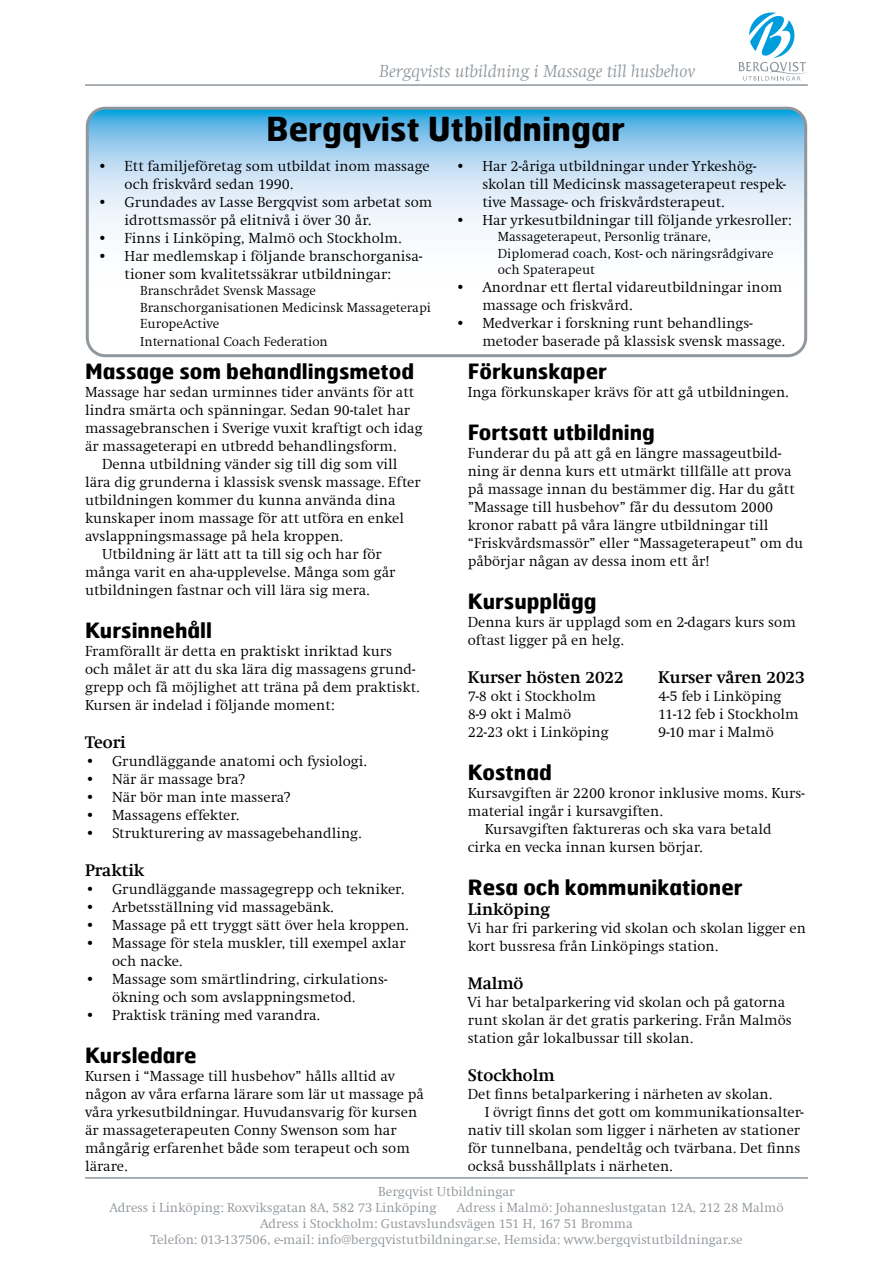
<style>
.page{position:relative;width:893px;height:1263px;background:#fff}
.page>*{position:absolute;margin:0;border:0;box-sizing:border-box;transform-origin:0 0}
.t1{font:700 33px "Hermes";color:#000}
.t2{font:700 21px "Hermes";color:#000}
.t3{font:italic 300 18px "Swift";color:#8f979d}
.t4{font:700 16.5px "Swift";color:#000}
.t5{font:300 15px/18px "Swift";color:#000}
.t6{font:300 13.5px/16.2px "Swift";color:#8f979d}
.t7{font:300 13.5px/16.2px "Swift";color:#000}
</style>
<div class="page">
<hr style="left:85px;top:84px;width:723px;height:2px;background:#8f979d">
<hr style="left:85px;top:1177px;width:723px;height:2px;background:#8f979d">
<svg style="left:738px;top:12px;width:69px;height:69px"></svg>
<svg style="left:87px;top:108px;width:719px;height:248px"></svg>
<div style="left:86px;top:107px;width:721px;height:250px;border:3px solid #8f979d;border-radius:18px"></div>
<p class="t3" style="left:380px;top:62px;width:317px">Bergqvists utbildning i Massage till husbehov</p>
<h1 class="t1" style="left:266px;top:108px;width:360px">Bergqvist Utbildningar</h1>
<p class="t5" style="left:125px;top:158px;width:306px;text-indent:-27px">• Ett familjeföretag som utbildat inom massage och friskvård sedan 1990.</p>
<p class="t5" style="left:125px;top:194px;width:309px;text-indent:-27px">• Grundades av Lasse Bergqvist som arbetat som idrottsmassör på elitnivå i över 30 år.</p>
<p class="t5" style="left:98px;top:230px;width:305px">• Finns i Linköping, Malmö och Stockholm.</p>
<p class="t5" style="left:98px;top:248px;width:326px;text-align:center">• Har medlemskap i följande branschorganisa&shy;tioner som kvalitetssäkrar utbildningar:</p>
<p class="t7" style="left:140px;top:283px;width:292px">Branschrådet Svensk Massage<br>Branschorganisationen Medicinsk Massageterapi<br>EuropeActive</p>
<p class="t7" style="left:140px;top:334px;width:189px">International Coach Federation</p>
<p class="t5" style="left:482px;top:158px;width:305px;text-indent:-27px">• Har 2-åriga utbildningar under Yrkeshög&shy;skolan till Medicinsk massageterapeut respek&shy;tive Massage- och friskvårdsterapeut.</p>
<p class="t5" style="left:455px;top:212px;width:338px">• Har yrkesutbildningar till följande yrkesroller:</p>
<p class="t7" style="left:498px;top:229px;width:277px">Massageterapeut, Personlig tränare,<br>Diplomerad coach, Kost- och näringsrådgivare och Spaterapeut</p>
<p class="t5" style="left:482px;top:278px;width:301px;text-indent:-27px">• Anordnar ett flertal vidareutbildningar inom massage och friskvård.</p>
<p class="t5" style="left:482px;top:314px;width:304px;text-indent:-27px">• Medverkar i forskning runt behandlings&shy;metoder baserade på klassisk svensk massage.</p>
<h2 class="t2" style="left:85px;top:357px;width:331px">Massage som behandlingsmetod</h2>
<p class="t5" style="left:85px;top:383px;width:331px">Massage har sedan urminnes tider använts för att</p>
<p class="t5" style="left:85px;top:401px;width:327px">lindra smärta och spänningar. Sedan 90-talet har</p>
<p class="t5" style="left:85px;top:419px;width:339px">massagebranschen i Sverige vuxit kraftigt och idag</p>
<p class="t5" style="left:85px;top:437px;width:313px">är massageterapi en utbredd behandlingsform.</p>
<p class="t5" style="left:102px;top:455px;width:297px">Denna utbildning vänder sig till dig som vill</p>
<p class="t5" style="left:85px;top:473px;width:337px">lära dig grunderna i klassisk svensk massage. Efter</p>
<p class="t5" style="left:85px;top:491px;width:312px">utbildningen kommer du kunna använda dina</p>
<p class="t5" style="left:85px;top:509px;width:320px">kunskaper inom massage för att utföra en enkel</p>
<p class="t5" style="left:85px;top:527px;width:260px">avslappningsmassage på hela kroppen.</p>
<p class="t5" style="left:102px;top:545px;width:281px">Utbildning är lätt att ta till sig och har för</p>
<p class="t5" style="left:85px;top:563px;width:312px">många varit en aha-upplevelse. Många som går</p>
<p class="t5" style="left:85px;top:581px;width:286px">utbildningen fastnar och vill lära sig mera.</p>
<h2 class="t2" style="left:85px;top:616px;width:129px">Kursinnehåll</h2>
<p class="t5" style="left:85px;top:642px;width:336px">Framförallt är detta en praktiskt inriktad kurs och målet är att du ska lära dig massagens grund&shy;grepp och få möjlighet att träna på dem praktiskt.<br>Kursen är indelad i följande moment:</p>
<p class="t4" style="left:85px;top:732px;width:42px">Teori</p>
<p class="t5" style="left:85px;top:752px;width:283px">• Grundläggande anatomi och fysiologi.</p>
<p class="t5" style="left:85px;top:770px;width:161px">• När är massage bra?</p>
<p class="t5" style="left:85px;top:788px;width:207px">• När bör man inte massera?</p>
<p class="t5" style="left:85px;top:806px;width:156px">• Massagens effekter.</p>
<p class="t5" style="left:85px;top:824px;width:278px">• Strukturering av massagebehandling.</p>
<p class="t4" style="left:85px;top:860px;width:61px">Praktik</p>
<p class="t5" style="left:85px;top:880px;width:321px">• Grundläggande massagegrepp och tekniker.</p>
<p class="t5" style="left:85px;top:898px;width:250px">• Arbetsställning vid massagebänk.</p>
<p class="t5" style="left:85px;top:916px;width:325px">• Massage på ett tryggt sätt över hela kroppen.</p>
<p class="t5" style="left:112px;top:934px;width:295px;text-indent:-27px">• Massage för stela muskler, till exempel axlar och nacke.</p>
<p class="t5" style="left:85px;top:970px;width:304px;text-align:center">• Massage som smärtlindring, cirkulations&shy;ökning och som avslappningsmetod.</p>
<p class="t5" style="left:85px;top:1006px;width:237px">• Praktisk träning med varandra.</p>
<h2 class="t2" style="left:85px;top:1041px;width:113px">Kursledare</h2>
<p class="t5" style="left:85px;top:1067px;width:340px">Kursen i “Massage till husbehov” hålls alltid av någon av våra erfarna lärare som lär ut massage på våra yrkesutbildningar. Huvudansvarig för kursen är massageterapeuten Conny Swenson som har mångårig erfarenhet både som terapeut och som lärare.</p>
<h2 class="t2" style="left:468px;top:357px;width:141px">Förkunskaper</h2>
<p class="t5" style="left:468px;top:383px;width:322px">Inga förkunskaper krävs för att gå utbildningen.</p>
<h2 class="t2" style="left:468px;top:418px;width:189px">Fortsatt utbildning</h2>
<p class="t5" style="left:468px;top:444px;width:337px">Funderar du på att gå en längre massageutbild&shy;ning är denna kurs ett utmärkt tillfälle att prova på massage innan du bestämmer dig. Har du gått ”Massage till husbehov” får du dessutom 2000 kronor rabatt på våra längre utbildningar till “Friskvårdsmassör” eller “Massageterapeut” om du påbörjar någan av dessa inom ett år!</p>
<h2 class="t2" style="left:468px;top:588px;width:130px">Kursupplägg</h2>
<p class="t5" style="left:468px;top:613px;width:330px">Denna kurs är upplagd som en 2-dagars kurs som oftast ligger på en helg.</p>
<p class="t4" style="left:468px;top:667px;width:157px">Kurser hösten 2022</p>
<p class="t4" style="left:658px;top:667px;width:148px">Kurser våren 2023</p>
<p class="t5" style="left:468px;top:687px;width:130px">7-8 okt i Stockholm</p>
<p class="t5" style="left:658px;top:687px;width:125px">4-5 feb i Linköping</p>
<p class="t5" style="left:468px;top:705px;width:105px">8-9 okt i Malmö</p>
<p class="t5" style="left:658px;top:705px;width:142px">11-12 feb i Stockholm</p>
<p class="t5" style="left:468px;top:723px;width:142px">22-23 okt i Linköping</p>
<p class="t5" style="left:658px;top:723px;width:117px">9-10 mar i Malmö</p>
<h2 class="t2" style="left:468px;top:759px;width:86px">Kostnad</h2>
<p class="t5" style="left:468px;top:784px;width:338px">Kursavgiften är 2200 kronor inklusive moms. Kurs-</p>
<p class="t5" style="left:468px;top:802px;width:197px">material ingår i kursavgiften.</p>
<p class="t5" style="left:485px;top:820px;width:288px">Kursavgiften faktureras och ska vara betald</p>
<p class="t5" style="left:468px;top:838px;width:236px">cirka en vecka innan kursen börjar.</p>
<h2 class="t2" style="left:468px;top:874px;width:276px">Resa och kommunikationer</h2>
<p class="t4" style="left:468px;top:900px;width:84px">Linköping</p>
<p class="t5" style="left:468px;top:919px;width:340px">Vi har fri parkering vid skolan och skolan ligger en kort bussresa från Linköpings station.</p>
<p class="t4" style="left:468px;top:973px;width:57px">Malmö</p>
<p class="t5" style="left:468px;top:993px;width:326px">Vi har betalparkering vid skolan och på gatorna runt skolan är det gratis parkering. Från Malmös station går lokalbussar till skolan.</p>
<p class="t4" style="left:468px;top:1065px;width:88px">Stockholm</p>
<p class="t5" style="left:468px;top:1085px;width:306px">Det finns betalparkering i närheten av skolan.</p>
<p class="t5" style="left:485px;top:1103px;width:320px">I övrigt finns det gott om kommunikationsalter-</p>
<p class="t5" style="left:468px;top:1121px;width:334px">nativ till skolan som ligger i närheten av stationer</p>
<p class="t5" style="left:468px;top:1139px;width:334px">för tunnelbana, pendeltåg och tvärbana. Det finns</p>
<p class="t5" style="left:468px;top:1157px;width:206px">också busshållplats i närheten.</p>
<p class="t6" style="left:109px;top:1183px;width:407px;text-indent:269px">Bergqvist Utbildningar<br>Adress i Linköping: Roxviksgatan 8A, 582 73 Linköping</p>
<p class="t6" style="left:457px;top:1199px;width:328px">Adress i Malmö: Johanneslustgatan 12A, 212 28 Malmö</p>
<p class="t6" style="left:260px;top:1216px;width:374px">Adress i Stockholm: Gustavslundsvägen 151 H, 167 51 Bromma</p>
<p class="t6" style="left:150px;top:1232px;width:594px">Telefon: 013-137506, e-mail: info@bergqvistutbildningar.se, Hemsida: www.bergqvistutbildningar.se</p>
</div>
